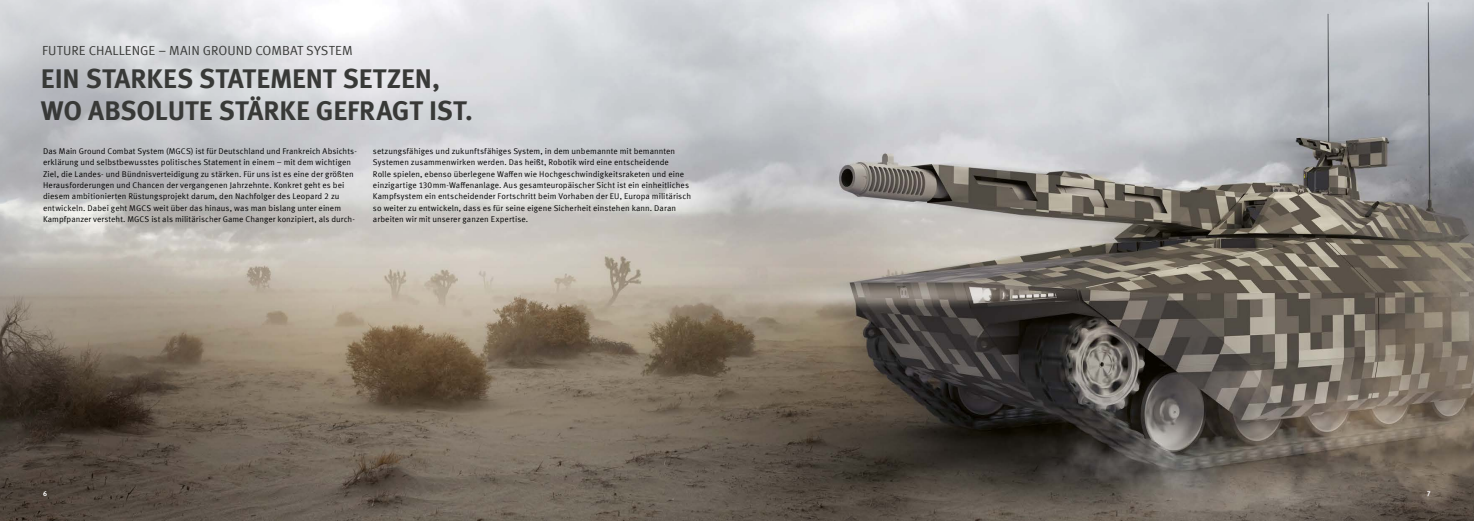
<style>
.page{position:relative;width:1474px;height:521px;background:#fff}
.page>*{position:absolute;margin:0;border:0;box-sizing:border-box;transform-origin:0 0}
.t1{font:700 27.12px/32.2px "Meta Offc Pro";color:#383937}
.t2{font:13.12px "Meta Offc Pro Norm";color:#383937}
.t3{font:8.31px/11.4px "Meta Offc Pro Norm";letter-spacing:.01em;color:#000}
.t4{font:700 7px "Meta Offc Pro";color:#fff}
</style>
<div class="page">
<img style="left:528px;top:0;width:945px;height:521px">
<svg style="left:0;top:0;width:528px;height:521px;background:#a6a09a"></svg>
<h2 class="t2" style="left:42px;top:41px;width:312px">FUTURE CHALLENGE – MAIN GROUND COMBAT SYSTEM</h2>
<h1 class="t1" style="left:41px;top:60px;width:433px">EIN STARKES STATEMENT SETZEN,<br>WO ABSOLUTE STÄRKE GEFRAGT IST.</h1>
<p class="t3" style="left:43px;top:145px;width:314px">Das Main Ground Combat System (MGCS) ist für Deutschland und Frankreich Absichts&shy;erklärung und selbstbewusstes politisches Statement in einem – mit dem wichtigen Ziel, die Landes- und Bündnisverteidigung zu stärken. Für uns ist es eine der größten Herausforderungen und Chancen der vergangenen Jahrzehnte. Konkret geht es bei diesem ambitionierten Rüstungsprojekt darum, den Nachfolger des Leopard 2 zu entwickeln. Dabei geht MGCS weit über das hinaus, was man bislang unter einem Kampfpanzer versteht. MGCS ist als militärischer Game Changer konzipiert, als durch-</p>
<p class="t3" style="left:373px;top:145px;width:319px">setzungsfähiges und zukunftsfähiges System, in dem unbemannte mit bemannten Systemen zusammenwirken werden. Das heißt, Robotik wird eine entscheidende<br>Rolle spielen, ebenso überlegene Waffen wie Hochgeschwindigkeitsraketen und eine einzigartige 130mm-Waffenanlage. Aus gesamteuropäischer Sicht ist ein einheitliches Kampfsystem ein entscheidender Fortschritt beim Vorhaben der EU, Europa militärisch so weiter zu entwickeln, dass es für seine eigene Sicherheit einstehen kann. Daran arbeiten wir mit unserer ganzen Expertise.</p>
<p class="t4" style="left:43px;top:488px;width:5px">6</p>
<p class="t4" style="left:1426px;top:488px;width:5px">7</p>
</div>
